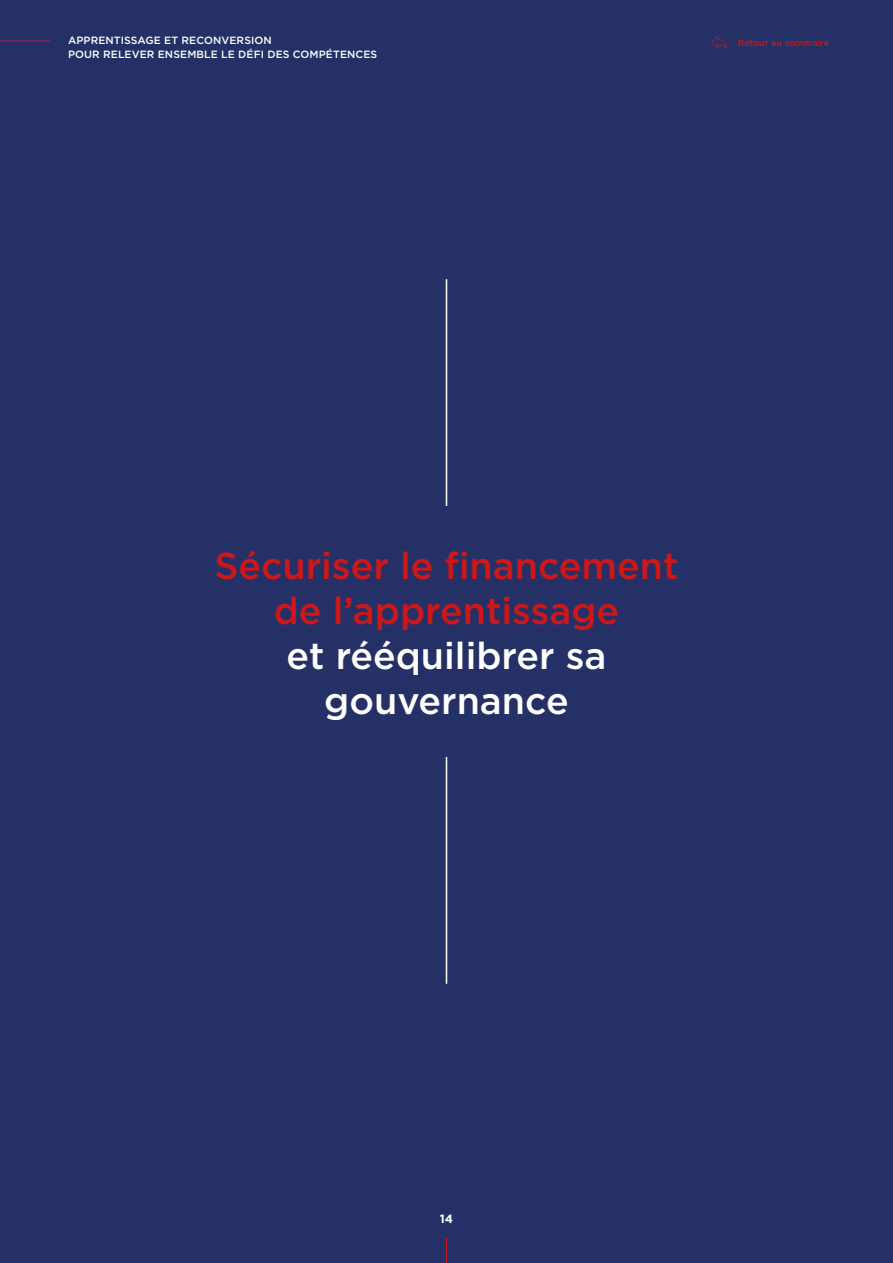
<style>
.page{position:relative;width:893px;height:1263px;background:#253166}
.page>*{position:absolute;margin:0;border:0;box-sizing:border-box;transform-origin:0 0}
.t1{font:500 37.5px/45px "Gotham";color:#cd1719;text-align:center}
.t2{font:500 37.5px/45px "Gotham";color:#fff;text-align:center}
.t3{font:700 12px "Gotham";color:#fff}
.t4{font:500 10.5px/13.5px "Gotham";letter-spacing:.01em;color:#fff}
.t5{font:500 9px "Gotham";color:#cd1719}
</style>
<div class="page">
<hr style="left:446px;top:279px;width:1px;height:705px;background:#fff">
<div style="left:200px;top:506px;width:492px;height:250px;background:#253166"></div>
<svg style="left:446px;top:1238px;width:1px;height:25px"></svg>
<hr style="left:0;top:41px;width:51px;height:1px;background:#cd1719">
<svg style="left:711px;top:36px;width:16px;height:12px"></svg>
<p class="t4" style="left:68px;top:34px;width:311px">APPRENTISSAGE ET RECONVERSION<br>POUR RELEVER ENSEMBLE LE DÉFI DES COMPÉTENCES</p>
<p class="t5" style="left:738px;top:37px;width:93px">Retour au sommaire</p>
<h1 class="t1" style="left:214px;top:543px;width:466px">Sécuriser le financement de l’apprentissage</h1>
<h1 class="t2" style="left:286px;top:633px;width:322px">et rééquilibrer sa gouvernance</h1>
<p class="t3" style="left:440px;top:1212px;width:15px">14</p>
</div>
